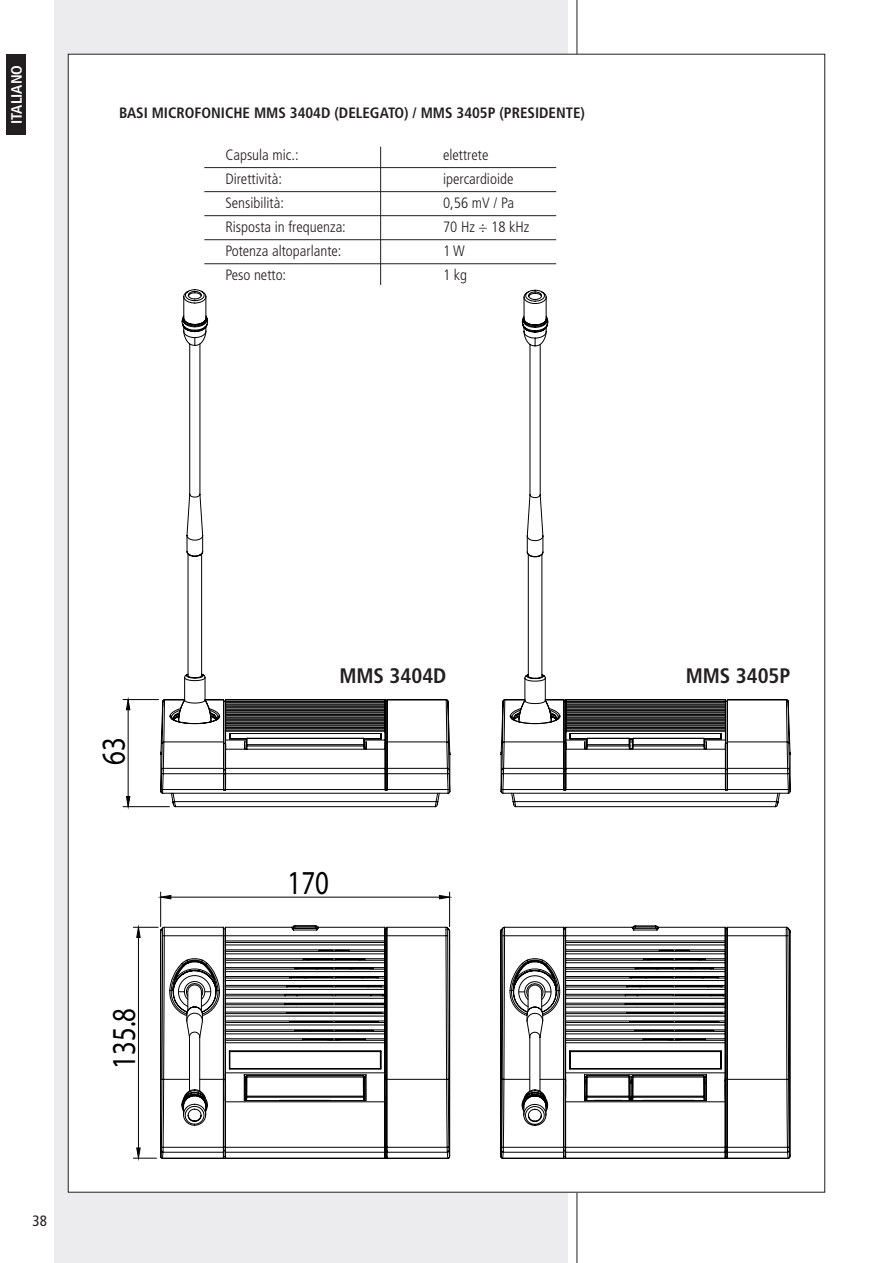
<style>
.page{position:relative;width:893px;height:1263px;background:#fff}
.page>*{position:absolute;margin:0;border:0;box-sizing:border-box;transform-origin:0 0}
.t1{font:33.6px "Myriad Pro";color:#000;scale:.8 1}
.t2{font:33.6px "Myriad Pro";color:#000001;scale:.8 1}
.t3{font:700 condensed 21px "Frutiger";color:#231f20}
.t4{font:300 condensed 15px "Frutiger";color:#231f20}
.t5{font:700 condensed 15px "Frutiger";color:#231f20}
.t6{font:700 condensed 15px "Frutiger";color:#fff}
.t7{font:condensed 15px "Frutiger";color:#231f20}
</style>
<div class="page">
<div style="left:54px;top:0;width:514px;height:1263px;background:#ececee"></div>
<hr style="left:577px;top:0;width:1px;height:1263px;background:#231f20">
<div style="left:6px;top:54px;width:20px;height:81px;background:#231f20"></div>
<div style="left:68px;top:54px;width:757px;height:1138px;background:#fff"></div>
<hr style="left:138px;top:937px;width:1px;height:211px;background:#000">
<svg style="left:133px;top:1147px;width:23px;height:14px"></svg>
<svg style="left:133px;top:924px;width:25px;height:14px"></svg>
<hr style="left:123px;top:699px;width:36px;height:1px;background:#000">
<hr style="left:123px;top:806px;width:46px;height:1px;background:#000">
<hr style="left:128px;top:710px;width:1px;height:86px;background:#000">
<svg style="left:126px;top:697px;width:5px;height:13px"></svg>
<svg style="left:126px;top:796px;width:5px;height:14px"></svg>
<svg style="left:181px;top:289px;width:368px;height:410px"></svg>
<svg style="left:160px;top:699px;width:631px;height:109px"></svg>
<svg style="left:728px;top:926px;width:63px;height:233px"></svg>
<svg style="left:160px;top:739px;width:568px;height:420px"></svg>
<hr style="left:204px;top:167px;width:352px;height:1px;background:#231f20">
<hr style="left:204px;top:191px;width:352px;height:1px;background:#231f20">
<hr style="left:204px;top:215px;width:352px;height:1px;background:#231f20">
<hr style="left:204px;top:239px;width:352px;height:1px;background:#231f20">
<hr style="left:204px;top:263px;width:352px;height:1px;background:#231f20">
<hr style="left:380px;top:147px;width:1px;height:138px;background:#231f20">
<p class="t6" style="left:8px;top:124px;width:60px;rotate:-90deg">ITALIANO</p>
<p class="t5" style="left:119px;top:103px;width:467px">BASI MICROFONICHE MMS 3404D (DELEGATO) / MMS 3405P (PRESIDENTE)</p>
<p class="t4" style="left:225px;top:146px;width:75px">Capsula mic.:</p>
<p class="t4" style="left:443px;top:146px;width:47px">elettrete</p>
<p class="t4" style="left:225px;top:170px;width:58px">Direttività:</p>
<p class="t4" style="left:443px;top:170px;width:72px">ipercardioide</p>
<p class="t4" style="left:225px;top:194px;width:60px">Sensibilità:</p>
<p class="t4" style="left:443px;top:194px;width:73px">0,56 mV / Pa</p>
<p class="t4" style="left:225px;top:218px;width:122px">Risposta in frequenza:</p>
<p class="t4" style="left:443px;top:218px;width:88px">70 Hz ÷ 18 kHz</p>
<p class="t4" style="left:225px;top:242px;width:118px">Potenza altoparlante:</p>
<p class="t4" style="left:443px;top:242px;width:23px">1 W</p>
<p class="t4" style="left:225px;top:266px;width:62px">Peso netto:</p>
<p class="t4" style="left:443px;top:266px;width:26px">1 kg</p>
<h1 class="t1" style="left:93px;top:765px;width:36px;rotate:-90deg">63</h1>
<p class="t7" style="left:33px;top:1211px;width:16px">38</p>
<h1 class="t1" style="left:103px;top:1068px;width:77px;rotate:-90deg">135.8</h1>
<h2 class="t3" style="left:339px;top:664px;width:109px">MMS 3404D</h2>
<h2 class="t3" style="left:686px;top:664px;width:106px">MMS 3405P</h2>
<h1 class="t2" style="left:288px;top:862px;width:53px">170</h1>
</div>
